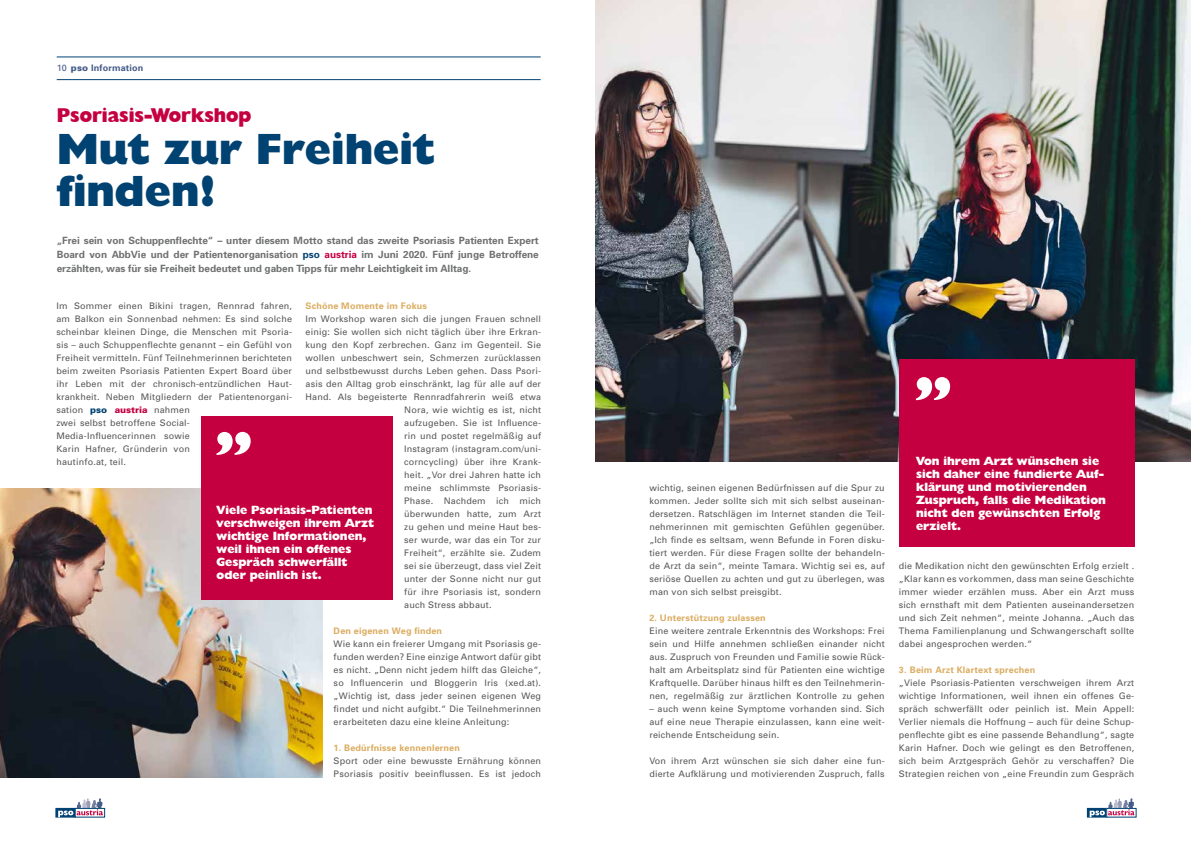
<style>
.page{position:relative;width:1191px;height:842px;background:#fff}
.page>*{position:absolute;margin:0;border:0;box-sizing:border-box;transform-origin:0 0}
.t1{font:800 44px/42px "Humanist 521";color:#004272}
.t2{font:800 20px "Humanist 521 BT";color:#c50041;scale:.95 1}
.t3{font:800 12px/13px "Humanist 521";color:#fff}
.t4{font:700 10px/14px "Univers";letter-spacing:-.005em;color:#707172;text-align:justify}
.t5{font:9px/13px "Univers";letter-spacing:.02em;color:#58585a;text-align:justify}
.t6{font:700 9px "Univers";letter-spacing:.02em;color:#dbac60}
.t7{font:700 9px "Univers";letter-spacing:.02em;color:#455c87}
.s1{font-weight:400}
.s2{font-weight:900}
.s3{color:#004272}
.s4{color:#c50041}
.s5{font-weight:900;color:#004272}
.s6{font-weight:900;color:#c50041}
</style>
<div class="page">
<div style="left:56px;top:808px;width:19px;height:9px;border:1px solid #004272"></div>
<div style="left:75px;top:808px;width:30px;height:9px;border:1px solid #004272"></div>
<svg style="left:58px;top:798px;width:45px;height:19px"></svg>
<hr style="left:57px;top:57px;width:483px;height:1px;background:#004272">
<hr style="left:57px;top:79px;width:483px;height:1px;background:#004272">
<div style="left:1087px;top:808px;width:20px;height:9px;border:1px solid #004272"></div>
<svg style="left:1089px;top:798px;width:45px;height:19px"></svg>
<img style="left:595px;top:0;width:596px;height:461px">
<img style="left:0;top:488px;width:322px;height:290px">
<div style="left:899px;top:359px;width:235px;height:187px;background:#c50041"></div>
<div style="left:201px;top:417px;width:192px;height:183px;background:#c50041"></div>
<svg style="left:216px;top:432px;width:35px;height:23px"></svg>
<svg style="left:916px;top:377px;width:34px;height:23px"></svg>
<p class="t7" style="left:57px;top:62px;width:88px"><span class="s1">10</span> <span class="s2">pso</span> Information</p>
<h2 class="t2" style="left:57px;top:103px;width:206px">Psoriasis-Workshop</h2>
<h1 class="t1" style="left:57px;top:127px;width:380px">Mut zur Freiheit finden!</h1>
<p class="t4" style="left:57px;top:233px;width:483px">„Frei sein von Schuppenflechte“ – unter diesem Motto stand das zweite Psoriasis Patienten Expert Board von AbbVie und der Patientenorganisation <span class="s3">pso</span> <span class="s4">austria</span> im Juni 2020. Fünf junge Betroffene erzählten, was für sie Freiheit bedeutet und gaben Tipps für mehr Leichtigkeit im Alltag.</p>
<p class="t5" style="left:56px;top:299px;width:237px;text-align:left">Im Sommer einen Bikini tragen, Rennrad fahren, am Balkon ein Sonnenbad nehmen: Es sind solche scheinbar kleinen Dinge, die Menschen mit Psoria&shy;sis – auch Schuppenflechte genannt – ein Gefühl von Freiheit vermitteln. Fünf Teilnehmerinnen berichteten beim zweiten Psoriasis Patienten Expert Board über ihr Leben mit der chronisch-entzündlichen Haut&shy;krankheit. Neben Mitgliedern der Patientenorgani&shy;sation <span class="s5">pso</span> <span class="s6">austria</span> nahmen<br>zwei selbst betroffene Social-<br>Media-Influencerinnen sowie<br>Karin Hafner, Gründerin von<br>hautinfo.at, teil.</p>
<p class="t6" style="left:305px;top:300px;width:123px">Schöne Momente im Fokus</p>
<p class="t5" style="left:305px;top:312px;width:237px">Im Workshop waren sich die jungen Frauen schnell</p>
<p class="t5" style="left:305px;top:325px;width:237px">einig: Sie wollen sich nicht täglich über ihre Erkran-</p>
<p class="t5" style="left:305px;top:338px;width:237px">kung den Kopf zerbrechen. Ganz im Gegenteil. Sie</p>
<p class="t5" style="left:305px;top:351px;width:237px">wollen unbeschwert sein, Schmerzen zurücklassen</p>
<p class="t5" style="left:305px;top:364px;width:237px">und selbstbewusst durchs Leben gehen. Dass Psori-</p>
<p class="t5" style="left:305px;top:377px;width:237px">asis den Alltag grob einschränkt, lag für alle auf der</p>
<p class="t5" style="left:305px;top:390px;width:237px">Hand. Als begeisterte Rennradfahrerin weiß etwa</p>
<p class="t5" style="left:404px;top:403px;width:138px">Nora, wie wichtig es ist, nicht</p>
<p class="t5" style="left:404px;top:416px;width:138px">aufzugeben. Sie ist Influence-</p>
<p class="t5" style="left:404px;top:429px;width:138px">rin und postet regelmäßig auf</p>
<p class="t5" style="left:404px;top:442px;width:138px">Instagram (instagram.com/uni-</p>
<p class="t5" style="left:404px;top:455px;width:138px">corncycling) über ihre Krank-</p>
<p class="t5" style="left:404px;top:468px;width:138px">heit. „Vor drei Jahren hatte ich</p>
<p class="t5" style="left:404px;top:481px;width:138px">meine schlimmste Psoriasis-</p>
<p class="t5" style="left:404px;top:494px;width:138px">Phase. Nachdem ich mich</p>
<p class="t5" style="left:404px;top:507px;width:138px">überwunden hatte, zum Arzt</p>
<p class="t5" style="left:404px;top:520px;width:138px">zu gehen und meine Haut bes-</p>
<p class="t5" style="left:404px;top:533px;width:138px">ser wurde, war das ein Tor zur</p>
<p class="t5" style="left:404px;top:546px;width:138px">Freiheit“, erzählte sie. Zudem</p>
<p class="t5" style="left:404px;top:559px;width:138px">sei sie überzeugt, dass viel Zeit</p>
<p class="t5" style="left:404px;top:572px;width:138px">unter der Sonne nicht nur gut</p>
<p class="t5" style="left:404px;top:585px;width:138px">für ihre Psoriasis ist, sondern</p>
<p class="t5" style="left:404px;top:598px;width:89px">auch Stress abbaut.</p>
<p class="t6" style="left:334px;top:625px;width:110px">Den eigenen Weg finden</p>
<p class="t5" style="left:334px;top:637px;width:209px">Wie kann ein freierer Umgang mit Psoriasis ge&shy;funden werden? Eine einzige Antwort dafür gibt es nicht. „Denn nicht jedem hilft das Gleiche“, so Influencerin und Bloggerin Iris (xed.at). „Wichtig ist, dass jeder seinen eigenen Weg findet und nicht aufgibt.“ Die Teilnehmerinnen erarbeiteten dazu eine kleine Anleitung:</p>
<p class="t6" style="left:334px;top:742px;width:128px">1. Bedürfnisse kennenlernen</p>
<p class="t5" style="left:334px;top:754px;width:209px">Sport oder eine bewusste Ernährung können<br>Psoriasis positiv beeinflussen. Es ist jedoch</p>
<h3 class="t3" style="left:217px;top:504px;width:159px">Viele Psoriasis-Patienten verschweigen ihrem Arzt wichtige Informationen, weil ihnen ein offenes<br>Gespräch schwerfällt oder peinlich ist.</h3>
<p class="t5" style="left:649px;top:481px;width:237px">wichtig, seinen eigenen Bedürfnissen auf die Spur zu kommen. Jeder sollte sich mit sich selbst auseinan&shy;dersetzen. Ratschlägen im Internet standen die Teil&shy;nehmerinnen mit gemischten Gefühlen gegenüber. „Ich finde es seltsam, wenn Befunde in Foren disku&shy;tiert werden. Für diese Fragen sollte der behandeln&shy;de Arzt da sein“, meinte Tamara. Wichtig sei es, auf seriöse Quellen zu achten und gut zu überlegen, was man von sich selbst preisgibt.</p>
<p class="t6" style="left:649px;top:612px;width:118px">2. Unterstützung zulassen</p>
<p class="t5" style="left:649px;top:624px;width:237px">Eine weitere zentrale Erkenntnis des Workshops: Frei sein und Hilfe annehmen schließen einander nicht aus. Zuspruch von Freunden und Familie sowie Rück&shy;halt am Arbeitsplatz sind für Patienten eine wichtige Kraftquelle. Darüber hinaus hilft es den Teilnehmerin&shy;nen, regelmäßig zur ärztlichen Kontrolle zu gehen</p>
<p class="t5" style="left:649px;top:702px;width:237px">– auch wenn keine Symptome vorhanden sind. Sich auf eine neue Therapie einzulassen, kann eine weit&shy;reichende Entscheidung sein.</p>
<p class="t5" style="left:649px;top:754px;width:237px">Von ihrem Arzt wünschen sie sich daher eine fun&shy;dierte Aufklärung und motivierenden Zuspruch, falls</p>
<h3 class="t3" style="left:916px;top:454px;width:191px">Von ihrem Arzt wünschen sie sich daher eine fundierte Auf&shy;klärung und motivierenden<br>Zuspruch, falls die Medikation nicht den gewünschten Erfolg erzielt.</h3>
<p class="t5" style="left:899px;top:559px;width:237px">die Medikation nicht den gewünschten Erfolg erzielt . „Klar kann es vorkommen, dass man seine Geschichte immer wieder erzählen muss. Aber ein Arzt muss sich ernsthaft mit dem Patienten auseinandersetzen und sich Zeit nehmen“, meinte Johanna. „Auch das Thema Familienplanung und Schwangerschaft sollte dabei angesprochen werden.“</p>
<p class="t6" style="left:899px;top:664px;width:138px">3. Beim Arzt Klartext sprechen</p>
<p class="t5" style="left:899px;top:676px;width:237px">„Viele Psoriasis-Patienten verschweigen ihrem Arzt wichtige Informationen, weil ihnen ein offenes Ge&shy;spräch schwerfällt oder peinlich ist. Mein Appell:<br>Verlier niemals die Hoffnung – auch für deine Schup&shy;penflechte gibt es eine passende Behandlung“, sagte Karin Hafner. Doch wie gelingt es den Betroffenen, sich beim Arztgespräch Gehör zu verschaffen? Die Strategien reichen von „eine Freundin zum Gespräch</p>
</div>
